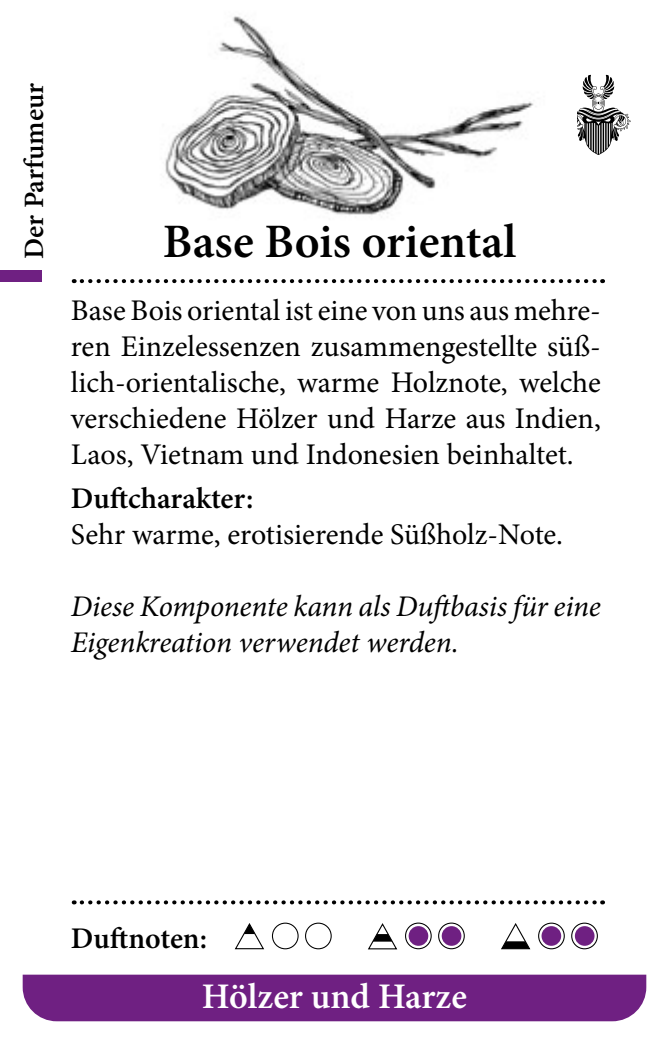
<style>
.page{position:relative;width:669px;height:1044px;background:#fff}
.page>*{position:absolute;margin:0;border:0;box-sizing:border-box;transform-origin:0 0}
.t1{font:600 48px "Minion Pro";color:#000}
.t2{font:600 36px "Minion Pro";color:#fff}
.t3{font:30px/36px "Minion Pro";color:#000;text-align:justify}
.t4{font:italic 30px/36px "Minion Pro";letter-spacing:-.005em;color:#000}
.t5{font:600 30px "Minion Pro";color:#000}
.t6{font:600 28px "Minion Pro";color:#000}
</style>
<div class="page">
<div style="left:23px;top:974px;width:623px;height:46px;background:#6f2082"></div>
<svg style="left:82px;top:900px;width:521px;height:4px"></svg>
<svg style="left:82px;top:279px;width:521px;height:4px"></svg>
<svg style="left:577px;top:75px;width:54px;height:80px"></svg>
<div style="left:0;top:270px;width:42px;height:12px;background:#6f2082"></div>
<svg style="left:539px;top:922px;width:25px;height:26px"></svg>
<div style="left:538px;top:922px;width:27px;height:27px;border:1px solid #000;border-radius:50%"></div>
<svg style="left:572px;top:922px;width:25px;height:26px"></svg>
<div style="left:571px;top:922px;width:27px;height:27px;border:1px solid #000;border-radius:50%"></div>
<svg style="left:501px;top:923px;width:30px;height:26px"></svg>
<svg style="left:406px;top:922px;width:25px;height:26px"></svg>
<div style="left:405px;top:922px;width:27px;height:27px;border:1px solid #000;border-radius:50%"></div>
<svg style="left:439px;top:922px;width:25px;height:26px"></svg>
<div style="left:438px;top:922px;width:27px;height:27px;border:1px solid #000;border-radius:50%"></div>
<svg style="left:368px;top:923px;width:30px;height:27px"></svg>
<div style="left:272px;top:922px;width:27px;height:27px;border:1px solid #000;border-radius:50%"></div>
<div style="left:305px;top:922px;width:27px;height:27px;border:1px solid #000;border-radius:50%"></div>
<svg style="left:235px;top:923px;width:29px;height:26px"></svg>
<div style="left:409px;top:925px;width:19px;height:20px;background:#6f2082;border-radius:50%"></div>
<div style="left:442px;top:925px;width:19px;height:20px;background:#6f2082;border-radius:50%"></div>
<div style="left:542px;top:925px;width:19px;height:20px;background:#6f2082;border-radius:50%"></div>
<div style="left:575px;top:925px;width:20px;height:20px;background:#6f2082;border-radius:50%"></div>
<img style="left:165px;top:16px;width:369px;height:199px">
<p class="t6" style="left:15px;top:259px;width:177px;rotate:-90deg">Der Parfumeur</p>
<h1 class="t1" style="left:163px;top:208px;width:355px">Base Bois oriental</h1>
<p class="t3" style="left:71px;top:292px;width:532px">Base Bois oriental ist eine von uns aus mehre&shy;ren Einzelessenzen zusammengestellte süß&shy;lich-orientalische, warme Holznote, welche verschiedene Hölzer und Harze aus Indien, Laos, Vietnam und Indonesien beinhaltet.</p>
<p class="t5" style="left:71px;top:477px;width:184px">Duftcharakter:</p>
<p class="t3" style="left:71px;top:516px;width:494px">Sehr warme, erotisierende Süßholz-Note.</p>
<p class="t4" style="left:71px;top:588px;width:532px">Diese Komponente kann als Duftbasis für eine<br>Eigenkreation verwendet werden.</p>
<p class="t5" style="left:71px;top:917px;width:138px">Duftnoten:</p>
<p class="t2" style="left:202px;top:971px;width:267px">Hölzer und Harze</p>
</div>
